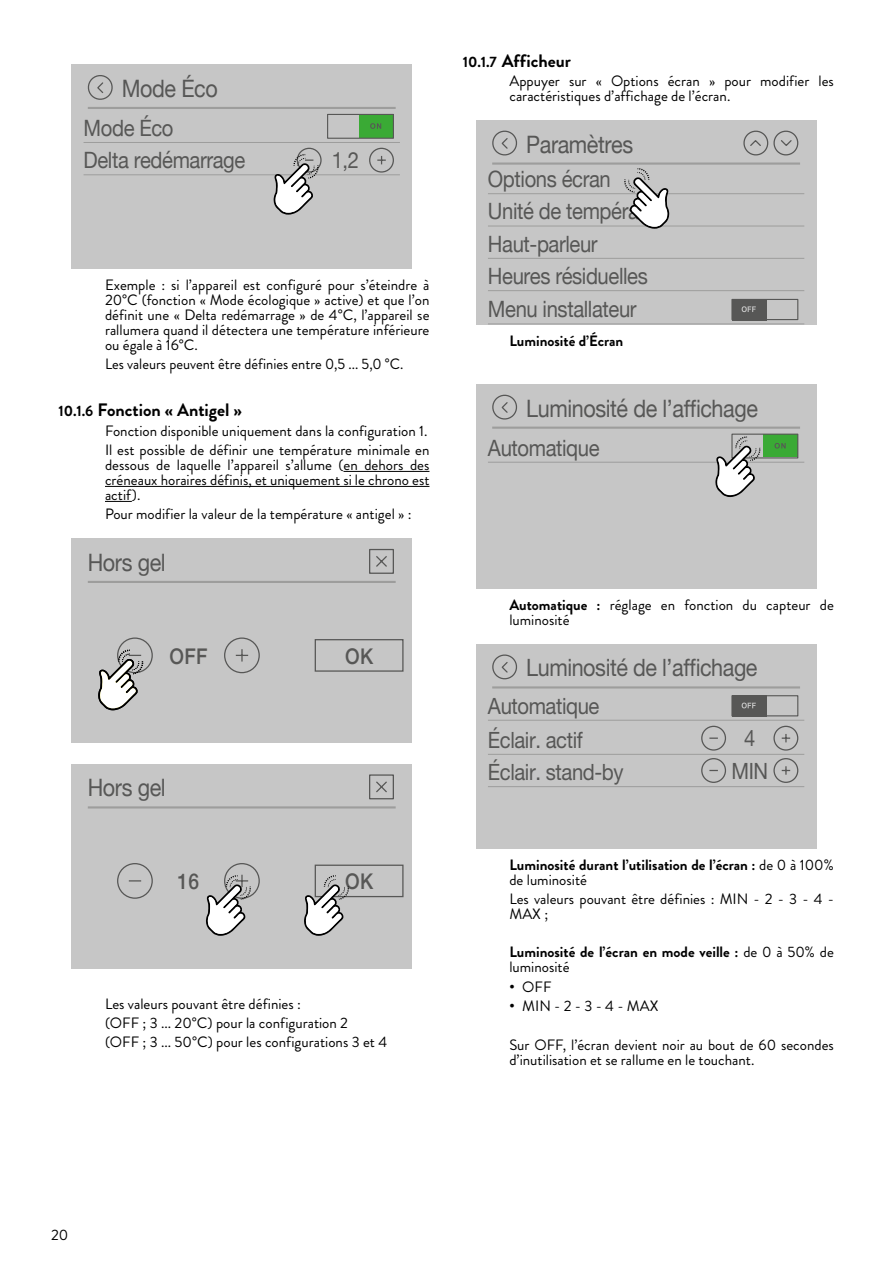
<style>
.page{position:relative;width:893px;height:1263px;background:#fff}
.page>*{position:absolute;margin:0;border:0;box-sizing:border-box;transform-origin:0 0}
.t1{font:24px "Helvetica Neue";letter-spacing:-.02em;color:#575756;scale:.9 1}
.t2{font:24px "Helvetica Neue LT Pro";letter-spacing:-.02em;color:#575756;scale:.9 1}
.t3{font:22.5px/32.5px "Helvetica Neue";letter-spacing:-.02em;color:#575756;scale:.9 1}
.t4{font:22.5px/34px "Helvetica Neue LT Pro";letter-spacing:-.02em;color:#575756;scale:.9 1}
.t5{font:500 21.6px "Helvetica Neue";letter-spacing:.02em;color:#575756;scale:.89 1}
.t6{font:700 18px "Brandon Grotesque";color:#000}
.t7{font:15px/15px "Brandon Grotesque";color:#000}
.t8{font:700 15px/15px "Brandon Grotesque";color:#000}
.s1{font-size:15px}
.s2{font-weight:700}
.s3{font-weight:400}
.s4{font-family:"Arial"}
</style>
<div class="page">
<hr style="left:343px;top:471px;width:86px;height:1px;background:#000">
<hr style="left:105px;top:486px;width:324px;height:1px;background:#000">
<svg style="left:105px;top:501px;width:27px;height:1px"></svg>
<div style="left:72px;top:65px;width:340px;height:204px;background:#c6c6c6"></div>
<hr style="left:88px;top:107px;width:308px;height:2px;background:#9d9d9c">
<svg style="left:87px;top:75px;width:26px;height:25px"></svg>
<hr style="left:84px;top:142px;width:316px;height:1px;background:#9d9d9c">
<div style="left:359px;top:115px;width:34px;height:23px;background:#3aaa35"></div>
<svg style="left:370px;top:123px;width:11px;height:6px"></svg>
<div style="left:327px;top:114px;width:67px;height:25px;border:1px solid #575756"></div>
<hr style="left:84px;top:174px;width:316px;height:1px;background:#9d9d9c">
<svg style="left:369px;top:147px;width:25px;height:26px"></svg>
<svg style="left:273px;top:147px;width:49px;height:68px"></svg>
<div style="left:72px;top:539px;width:340px;height:204px;background:#c6c6c6"></div>
<hr style="left:88px;top:581px;width:308px;height:2px;background:#9d9d9c">
<svg style="left:376px;top:556px;width:11px;height:11px"></svg>
<div style="left:369px;top:549px;width:25px;height:25px;border:1px solid #575756"></div>
<div style="left:315px;top:639px;width:89px;height:33px;border:1px solid #575756"></div>
<svg style="left:224px;top:637px;width:36px;height:37px"></svg>
<svg style="left:98px;top:637px;width:55px;height:73px"></svg>
<div style="left:72px;top:764px;width:340px;height:204px;background:#c6c6c6"></div>
<hr style="left:88px;top:806px;width:308px;height:2px;background:#9d9d9c">
<svg style="left:376px;top:781px;width:11px;height:12px"></svg>
<div style="left:369px;top:774px;width:25px;height:25px;border:1px solid #575756"></div>
<div style="left:315px;top:864px;width:89px;height:33px;border:1px solid #575756"></div>
<svg style="left:117px;top:863px;width:36px;height:36px"></svg>
<svg style="left:206px;top:863px;width:54px;height:73px"></svg>
<svg style="left:304px;top:875px;width:45px;height:61px"></svg>
<div style="left:476px;top:120px;width:340px;height:204px;background:#c6c6c6"></div>
<hr style="left:492px;top:162px;width:308px;height:3px;background:#9d9d9c">
<svg style="left:492px;top:130px;width:25px;height:26px"></svg>
<svg style="left:743px;top:130px;width:56px;height:26px"></svg>
<hr style="left:488px;top:193px;width:316px;height:1px;background:#9d9d9c">
<hr style="left:488px;top:226px;width:316px;height:1px;background:#9d9d9c">
<hr style="left:488px;top:258px;width:316px;height:1px;background:#9d9d9c">
<hr style="left:488px;top:290px;width:316px;height:1px;background:#9d9d9c">
<hr style="left:488px;top:324px;width:316px;height:1px;background:#9d9d9c">
<div style="left:732px;top:299px;width:34px;height:21px;background:#575756"></div>
<div style="left:731px;top:299px;width:67px;height:21px;border:1px solid #575756"></div>
<svg style="left:742px;top:306px;width:14px;height:6px"></svg>
<svg style="left:624px;top:168px;width:45px;height:61px"></svg>
<div style="left:476px;top:384px;width:340px;height:204px;background:#c6c6c6"></div>
<hr style="left:492px;top:427px;width:308px;height:2px;background:#9d9d9c">
<svg style="left:492px;top:394px;width:25px;height:26px"></svg>
<hr style="left:488px;top:462px;width:316px;height:1px;background:#9d9d9c">
<div style="left:764px;top:435px;width:34px;height:22px;background:#3aaa35"></div>
<svg style="left:774px;top:443px;width:12px;height:6px"></svg>
<div style="left:731px;top:434px;width:67px;height:24px;border:1px solid #575756"></div>
<svg style="left:715px;top:436px;width:45px;height:61px"></svg>
<div style="left:476px;top:644px;width:340px;height:204px;background:#c6c6c6"></div>
<hr style="left:492px;top:686px;width:308px;height:2px;background:#9d9d9c">
<svg style="left:492px;top:654px;width:25px;height:26px"></svg>
<hr style="left:488px;top:720px;width:316px;height:1px;background:#9d9d9c">
<div style="left:732px;top:695px;width:34px;height:21px;background:#575756"></div>
<div style="left:731px;top:695px;width:67px;height:21px;border:1px solid #575756"></div>
<svg style="left:742px;top:703px;width:14px;height:5px"></svg>
<hr style="left:488px;top:754px;width:316px;height:1px;background:#9d9d9c">
<svg style="left:701px;top:725px;width:25px;height:26px"></svg>
<svg style="left:773px;top:725px;width:26px;height:26px"></svg>
<hr style="left:488px;top:786px;width:316px;height:1px;background:#9d9d9c">
<svg style="left:701px;top:758px;width:25px;height:25px"></svg>
<svg style="left:773px;top:758px;width:26px;height:25px"></svg>
<h1 class="t1" style="left:122px;top:71px;width:108px">Mode Éco</h1>
<h2 class="t3" style="left:84px;top:113px;width:181px">Mode Éco<br>Delta redémarrage</h2>
<h2 class="t3" style="left:332px;top:145px;width:32px">1,2</h2>
<p class="t7" style="left:105px;top:278px;width:326px;text-align:justify">Exemple : si l’appareil est configuré pour s’éteindre à 20°C (fonction « Mode écologique » active) et que l’on définit une « Delta redémarrage » de 4°C, l’appareil se rallumera quand il détectera une température inférieure ou égale à 16°C.</p>
<p class="t7" style="left:105px;top:357px;width:300px">Les valeurs peuvent être définies entre 0,5 ... 5,0 °C.</p>
<p class="t6" style="left:58px;top:398px;width:185px"><span class="s1">10.1.6</span> Fonction « Antigel »</p>
<p class="t7" style="left:105px;top:421px;width:326px;line-height:19.2px">Fonction disponible uniquement dans la configuration 1.<br>Il est possible de définir une température minimale en</p>
<p class="t7" style="left:105px;top:457px;width:326px;text-align:justify">dessous de laquelle l’appareil s’allume (en dehors des créneaux horaires définis, et uniquement si le chrono est actif).</p>
<p class="t7" style="left:105px;top:507px;width:308px">Pour modifier la valeur de la température « antigel » :</p>
<h1 class="t1" style="left:88px;top:545px;width:88px">Hors gel</h1>
<h3 class="t5" style="left:169px;top:639px;width:44px">OFF</h3>
<h3 class="t5" style="left:345px;top:639px;width:33px">OK</h3>
<h1 class="t1" style="left:88px;top:770px;width:88px">Hors gel</h1>
<h3 class="t5" style="left:178px;top:864px;width:26px">16</h3>
<h3 class="t5" style="left:345px;top:864px;width:33px">OK</h3>
<p class="t7" style="left:105px;top:994px;width:284px;line-height:19.2px">Les valeurs pouvant être définies :<br>(OFF ; 3 ... 20°C) pour la configuration 2<br>(OFF ; 3 ... 50°C) pour les configurations 3 et 4</p>
<p class="t6" style="left:463px;top:48px;width:110px"><span class="s1">10.1.7</span> Afficheur</p>
<p class="t7" style="left:509px;top:73px;width:326px">Appuyer sur « Options écran » pour modifier les caractéristiques d’affichage de l’écran.</p>
<h1 class="t1" style="left:526px;top:127px;width:120px">Paramètres</h1>
<h2 class="t3" style="left:488px;top:164px;width:182px">Options écran<br>Unité de températ.<br>Haut-parleur<br>Heures résiduelles<br>Menu installateur</h2>
<p class="t8" style="left:509px;top:333px;width:115px">Luminosité d’Écran</p>
<h1 class="t1" style="left:526px;top:391px;width:259px">Luminosité de l’affichage</h1>
<h2 class="t3" style="left:488px;top:432px;width:126px">Automatique</h2>
<p class="t7" style="left:509px;top:597px;width:326px"><span class="s2">Automatique :</span> réglage en fonction du capteur de luminosité</p>
<h1 class="t2" style="left:526px;top:653px;width:259px">Luminosité de l’affichage</h1>
<h2 class="t4" style="left:488px;top:688px;width:125px">Automatique<br>Éclair. actif</h2>
<h2 class="t4" style="left:744px;top:721px;width:14px">4</h2>
<h2 class="t4" style="left:488px;top:755px;width:152px">Éclair. stand-by</h2>
<h2 class="t4" style="left:731px;top:753px;width:42px">MIN</h2>
<p class="t8" style="left:509px;top:857px;width:326px">Luminosité durant l’utilisation de l’écran : <span class="s3">de 0 à 100% de luminosité</span></p>
<p class="t7" style="left:509px;top:891px;width:326px">Les valeurs pouvant être définies : MIN - 2 - 3 - 4 -<br>MAX ;</p>
<p class="t8" style="left:509px;top:945px;width:326px">Luminosité de l’écran en mode veille : <span class="s3">de 0 à 50% de luminosité</span></p>
<p class="t7" style="left:509px;top:979px;width:44px"><span class="s4">•</span> OFF</p>
<p class="t7" style="left:509px;top:998px;width:151px"><span class="s4">•</span> MIN - 2 - 3 - 4 - MAX</p>
<p class="t7" style="left:509px;top:1037px;width:326px">Sur OFF, l’écran devient noir au bout de 60 secondes d’inutilisation et se rallume en le touchant.</p>
<p class="t7" style="left:51px;top:1227px;width:19px">20</p>
</div>
